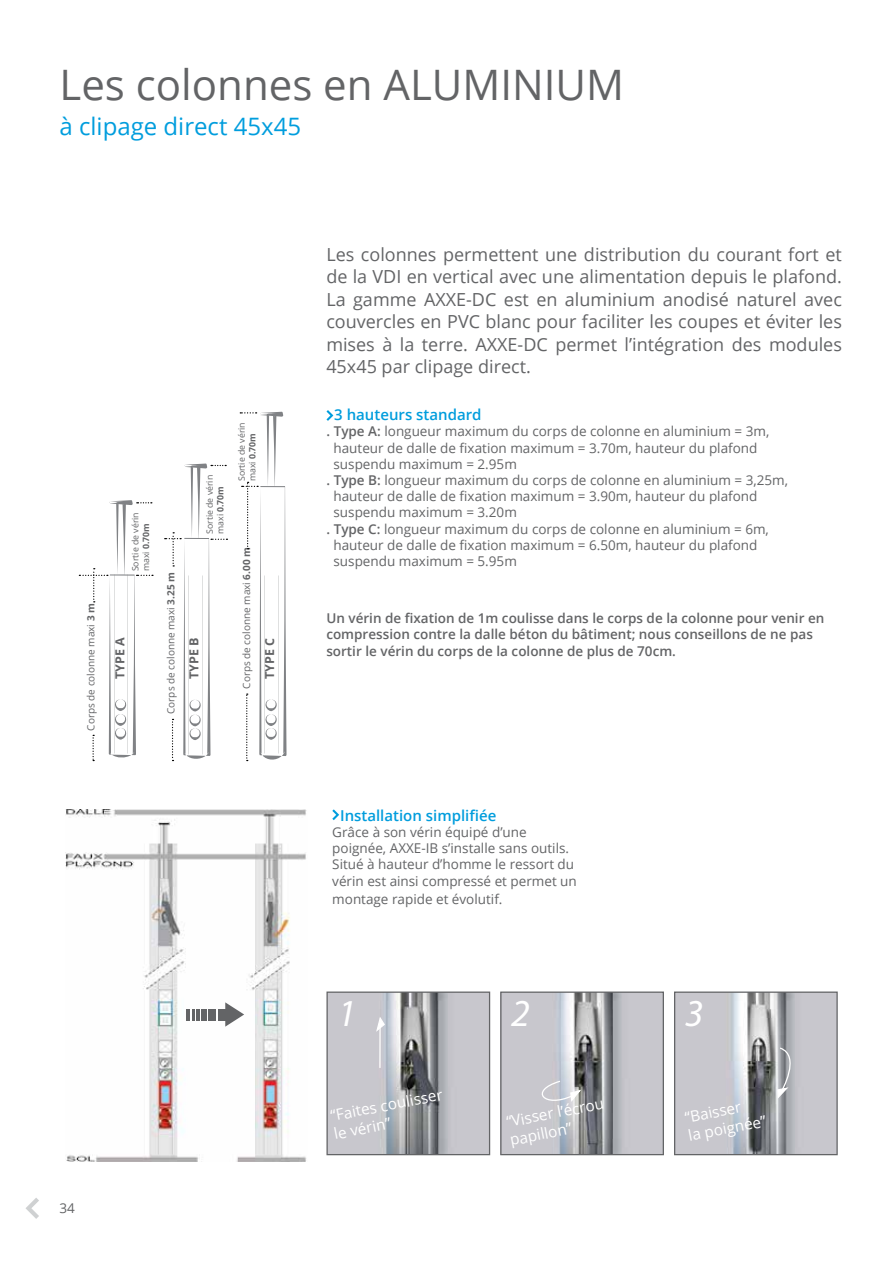
<style>
.page{position:relative;width:893px;height:1263px;background:#fff}
.page>*{position:absolute;margin:0;border:0;box-sizing:border-box;transform-origin:0 0}
.t1{font:42px "Open Sans";color:#636466}
.t2{font:italic 38.25px "Myriad Pro";color:#fff}
.t3{font:24px "Open Sans";color:#009ddd}
.t4{font:18px/22.5px "Open Sans";color:#636466}
.t5{font:15.3px/18.3px "Open Sans";color:#fff}
.t6{font:600 15px "Open Sans";color:#009ddd}
.t7{font:13.5px/16.2px "Open Sans";color:#636466}
.t8{font:600 13.5px/16.2px "Open Sans";color:#636466}
.t9{font:700 12.45px "Open Sans";color:#636466}
.t10{font:10.05px "Open Sans";color:#636466}
.t11{font:8.7px/10.5px "Open Sans";color:#636466}
.s1{font-weight:700}
.s2{font-weight:600}
</style>
<div class="page">
<svg style="left:26px;top:1198px;width:13px;height:21px"></svg>
<svg style="left:79px;top:500px;width:74px;height:261px"></svg>
<svg style="left:165px;top:463px;width:62px;height:298px"></svg>
<svg style="left:240px;top:412px;width:46px;height:349px"></svg>
<img style="left:65px;top:809px;width:242px;height:352px">
<svg style="left:225px;top:1002px;width:19px;height:25px"></svg>
<div style="left:218px;top:1009px;width:7px;height:11px;background:#636466"></div>
<div style="left:209px;top:1009px;width:7px;height:11px;background:#636466"></div>
<div style="left:202px;top:1009px;width:5px;height:11px;background:#636466"></div>
<hr style="left:196px;top:1009px;width:4px;height:11px;background:#636466">
<svg style="left:186px;top:1009px;width:8px;height:11px"></svg>
<svg style="left:326px;top:410px;width:7px;height:11px"></svg>
<svg style="left:332px;top:809px;width:7px;height:11px"></svg>
<img style="left:502px;top:993px;width:160px;height:160px">
<div style="left:500px;top:991px;width:164px;height:164px;border:1px solid #636466"></div>
<img style="left:676px;top:993px;width:160px;height:160px">
<div style="left:674px;top:991px;width:164px;height:164px;border:1px solid #636466"></div>
<img style="left:328px;top:993px;width:160px;height:160px">
<div style="left:326px;top:991px;width:164px;height:164px;border:1px solid #636466"></div>
<hr style="left:379px;top:1024px;width:2px;height:44px;background:#fff">
<svg style="left:375px;top:1016px;width:11px;height:17px"></svg>
<svg style="left:528px;top:1080px;width:55px;height:28px;background:#c4c5ca"></svg>
<svg style="left:776px;top:1046px;width:26px;height:53px"></svg>
<h1 class="t1" style="left:60px;top:56px;width:566px">Les colonnes en ALUMINIUM</h1>
<h3 class="t3" style="left:60px;top:110px;width:243px">à clipage direct 45x45</h3>
<p class="t10" style="left:84px;top:731px;width:129px;rotate:-90deg">Corps de colonne maxi <span class="s1">3 m</span></p>
<p class="t11" style="left:130px;top:571px;width:61px;rotate:-90deg">Sortie de vérin maxi <span class="s1">0.70m</span></p>
<p class="t11" style="left:204px;top:534px;width:61px;rotate:-90deg">Sortie de vérin maxi <span class="s1">0.70m</span></p>
<p class="t10" style="left:164px;top:714px;width:143px;rotate:-90deg">Corps de colonne maxi <span class="s1">3.25 m</span></p>
<p class="t9" style="left:111px;top:679px;width:43px;rotate:-90deg">TYPE A</p>
<p class="t9" style="left:185px;top:679px;width:43px;rotate:-90deg">TYPE B</p>
<p class="t11" style="left:236px;top:481px;width:61px;rotate:-90deg">Sortie de vérin maxi <span class="s1">0.70m</span></p>
<p class="t10" style="left:240px;top:689px;width:143px;rotate:-90deg">Corps de colonne maxi <span class="s1">6.00 m</span></p>
<p class="t9" style="left:261px;top:679px;width:43px;rotate:-90deg">TYPE C</p>
<p class="t7" style="left:60px;top:1199px;width:17px">34</p>
<p class="t4" style="left:326px;top:242px;width:517px">Les colonnes permettent une distribution du courant fort et de la VDI en vertical avec une alimentation depuis le plafond.<br>La gamme AXXE-DC est en aluminium anodisé naturel avec couvercles en PVC blanc pour faciliter les coupes et éviter les mises à la terre. AXXE-DC permet l’intégration des modules 45x45 par clipage direct.</p>
<p class="t6" style="left:334px;top:404px;width:149px">3 hauteurs standard</p>
<p class="t7" style="left:326px;top:423px;width:444px"><span class="s2">. Type A:</span> longueur maximum du corps de colonne en aluminium = 3m,</p>
<p class="t7" style="left:333px;top:439px;width:425px">hauteur de dalle de fixation maximum = 3.70m, hauteur du plafond</p>
<p class="t7" style="left:333px;top:455px;width:185px">suspendu maximum = 2.95m</p>
<p class="t7" style="left:326px;top:472px;width:463px"><span class="s2">. Type B:</span> longueur maximum du corps de colonne en aluminium = 3,25m,</p>
<p class="t7" style="left:333px;top:488px;width:425px">hauteur de dalle de fixation maximum = 3.90m, hauteur du plafond</p>
<p class="t7" style="left:333px;top:504px;width:185px">suspendu maximum = 3.20m</p>
<p class="t7" style="left:326px;top:520px;width:444px"><span class="s2">. Type C:</span> longueur maximum du corps de colonne en aluminium = 6m,</p>
<p class="t7" style="left:333px;top:536px;width:425px">hauteur de dalle de fixation maximum = 6.50m, hauteur du plafond</p>
<p class="t7" style="left:333px;top:553px;width:185px">suspendu maximum = 5.95m</p>
<p class="t8" style="left:326px;top:610px;width:500px">Un vérin de fixation de 1m coulisse dans le corps de la colonne pour venir en compression contre la dalle béton du bâtiment; nous conseillons de ne pas sortir le vérin du corps de la colonne de plus de 70cm.</p>
<p class="t6" style="left:340px;top:805px;width:158px">Installation simplifiée</p>
<p class="t7" style="left:332px;top:824px;width:246px">Grâce à son vérin équipé d’une poignée, AXXE-IB s’installe sans outils.<br>Situé à hauteur d’homme le ressort du vérin est ainsi compressé et permet un</p>
<p class="t7" style="left:332px;top:890px;width:170px">montage rapide et évolutif.</p>
<h2 class="t2" style="left:337px;top:989px;width:20px">1</h2>
<h2 class="t2" style="left:511px;top:989px;width:20px">2</h2>
<h2 class="t2" style="left:685px;top:989px;width:20px">3</h2>
<p class="t5" style="left:329px;top:1106px;width:115px;rotate:-11deg">“Faites coulisser le vérin”</p>
<p class="t5" style="left:505px;top:1112px;width:100px;rotate:-11deg">“Visser l’écrou papillon”</p>
<p class="t5" style="left:683px;top:1108px;width:81px;rotate:-11deg">“Baisser<br>la poignée”</p>
</div>
